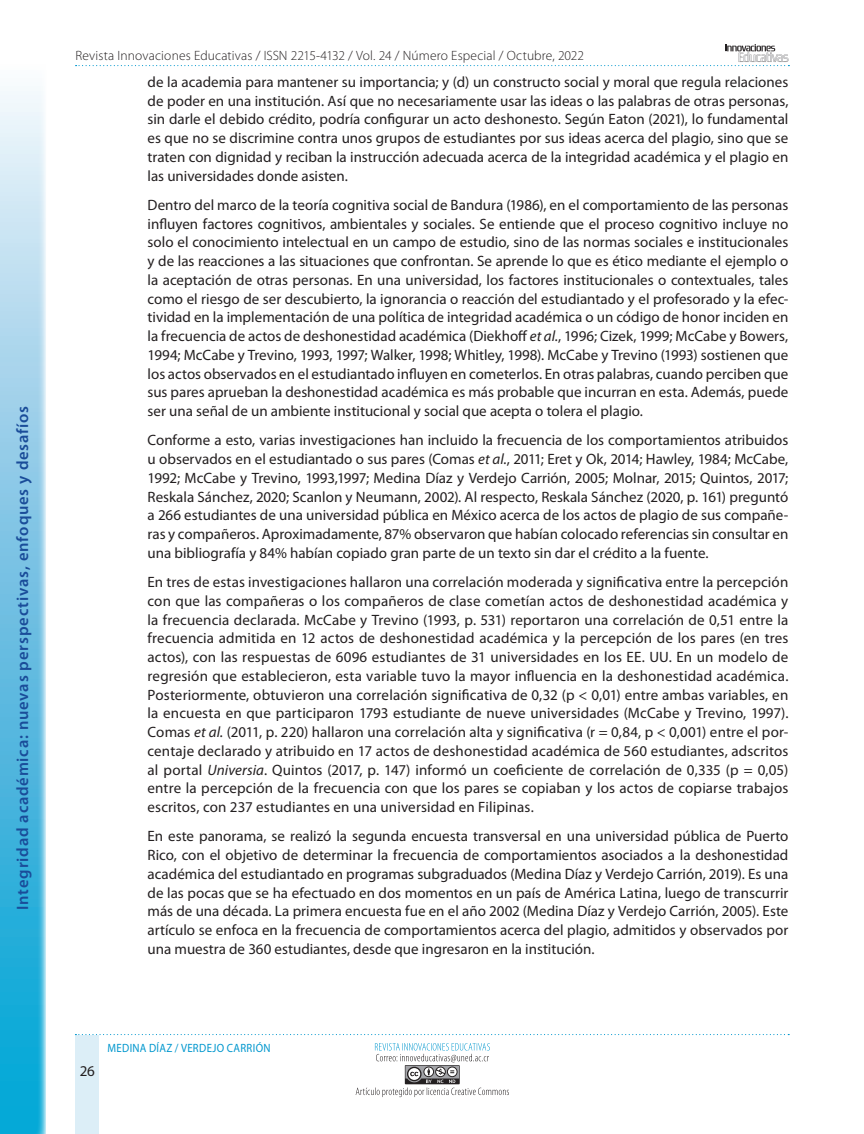
<style>
.page{position:relative;width:864px;height:1134px;background:#fff}
.page>*{position:absolute;margin:0;border:0;box-sizing:border-box;transform-origin:0 0}
.t1{font:600 16.5px "Myriad Pro";letter-spacing:.05em;color:#1a4c99}
.t2{font:15px/18.8px "Myriad Pro";color:#231f20;text-align:justify}
.t3{font:300 13.5px "Myriad Pro";letter-spacing:.01em;color:#231f20}
.t4{font:12px "Myriad Pro";letter-spacing:.035em;color:#0097ce;scale:.9 1}
.s1{font-style:italic}
</style>
<div class="page">
<svg style="left:76px;top:44px;width:713px;height:22px"></svg>
<div style="left:76px;top:1035px;width:23px;height:99px;background:#dceef7"></div>
<svg style="left:75px;top:1034px;width:714px;height:1px"></svg>
<svg style="left:356px;top:1043px;width:153px;height:54px"></svg>
<svg style="left:0;top:91px;width:46px;height:1043px;background:#78c7e5"></svg>
<p class="t1" style="left:13px;top:910px;width:506px;rotate:-90deg">Integridad académica: nuevas perspectivas, enfoques y desafíos</p>
<p class="t3" style="left:76px;top:48px;width:510px">Revista Innovaciones Educativas / ISSN 2215-4132 / Vol. 24 / Número Especial / Octubre, 2022</p>
<p class="t2" style="left:148px;top:73px;width:642px">de la academia para mantener su importancia; y (d) un constructo social y moral que regula relaciones de poder en una institución. Así que no necesariamente usar las ideas o las palabras de otras personas, sin darle el debido crédito, podría configurar un acto deshonesto. Según Eaton (2021), lo fundamental es que no se discrimine contra unos grupos de estudiantes por sus ideas acerca del plagio, sino que se traten con dignidad y reciban la instrucción adecuada acerca de la integridad académica y el plagio en las universidades donde asisten.</p>
<p class="t2" style="left:148px;top:196px;width:642px">Dentro del marco de la teoría cognitiva social de Bandura (1986), en el comportamiento de las personas influyen factores cognitivos, ambientales y sociales. Se entiende que el proceso cognitivo incluye no solo el conocimiento intelectual en un campo de estudio, sino de las normas sociales e institucionales y de las reacciones a las situaciones que confrontan. Se aprende lo que es ético mediante el ejemplo o la aceptación de otras personas. En una universidad, los factores institucionales o contextuales, tales como el riesgo de ser descubierto, la ignorancia o reacción del estudiantado y el profesorado y la efec&shy;tividad en la implementación de una política de integridad académica o un código de honor inciden en la frecuencia de actos de deshonestidad académica (Diekhoff <span class="s1">et al.</span>, 1996; Cizek, 1999; McCabe y Bowers, 1994; McCabe y Trevino, 1993, 1997; Walker, 1998; Whitley, 1998). McCabe y Trevino (1993) sostienen que los actos observados en el estudiantado influyen en cometerlos. En otras palabras, cuando perciben que sus pares aprueban la deshonestidad académica es más probable que incurran en esta. Además, puede ser una señal de un ambiente institucional y social que acepta o tolera el plagio.</p>
<p class="t2" style="left:148px;top:431px;width:642px">Conforme a esto, varias investigaciones han incluido la frecuencia de los comportamientos atribuidos u observados en el estudiantado o sus pares (Comas <span class="s1">et al.</span>, 2011; Eret y Ok, 2014; Hawley, 1984; McCabe, 1992; McCabe y Trevino, 1993,1997; Medina Díaz y Verdejo Carrión, 2005; Molnar, 2015; Quintos, 2017; Reskala Sánchez, 2020; Scanlon y Neumann, 2002). Al respecto, Reskala Sánchez (2020, p. 161) preguntó a 266 estudiantes de una universidad pública en México acerca de los actos de plagio de sus compañe&shy;ras y compañeros. Aproximadamente, 87% observaron que habían colocado referencias sin consultar en una bibliografía y 84% habían copiado gran parte de un texto sin dar el crédito a la fuente.</p>
<p class="t2" style="left:148px;top:573px;width:642px">En tres de estas investigaciones hallaron una correlación moderada y significativa entre la percepción con que las compañeras o los compañeros de clase cometían actos de deshonestidad académica y la frecuencia declarada. McCabe y Trevino (1993, p. 531) reportaron una correlación de 0,51 entre la frecuencia admitida en 12 actos de deshonestidad académica y la percepción de los pares (en tres actos), con las respuestas de 6096 estudiantes de 31 universidades en los EE. UU. En un modelo de regresión que establecieron, esta variable tuvo la mayor influencia en la deshonestidad académica.<br>Posteriormente, obtuvieron una correlación significativa de 0,32 (p &lt; 0,01) entre ambas variables, en la encuesta en que participaron 1793 estudiante de nueve universidades (McCabe y Trevino, 1997).<br>Comas <span class="s1">et al.</span> (2011, p. 220) hallaron una correlación alta y significativa (r = 0,84, p &lt; 0,001) entre el por&shy;centaje declarado y atribuido en 17 actos de deshonestidad académica de 560 estudiantes, adscritos al portal <span class="s1">Universia</span>. Quintos (2017, p. 147) informó un coeficiente de correlación de 0,335 (p = 0,05) entre la percepción de la frecuencia con que los pares se copiaban y los actos de copiarse trabajos escritos, con 237 estudiantes en una universidad en Filipinas.</p>
<p class="t2" style="left:148px;top:827px;width:642px">En este panorama, se realizó la segunda encuesta transversal en una universidad pública de Puerto Rico, con el objetivo de determinar la frecuencia de comportamientos asociados a la deshonestidad académica del estudiantado en programas subgraduados (Medina Díaz y Verdejo Carrión, 2019). Es una de las pocas que se ha efectuado en dos momentos en un país de América Latina, luego de transcurrir más de una década. La primera encuesta fue en el año 2002 (Medina Díaz y Verdejo Carrión, 2005). Este artículo se enfoca en la frecuencia de comportamientos acerca del plagio, admitidos y observados por una muestra de 360 estudiantes, desde que ingresaron en la institución.</p>
<p class="t2" style="left:80px;top:1062px;width:17px">26</p>
<p class="t4" style="left:108px;top:1041px;width:183px">MEDINA DÍAZ / VERDEJO CARRIÓN</p>
</div>
